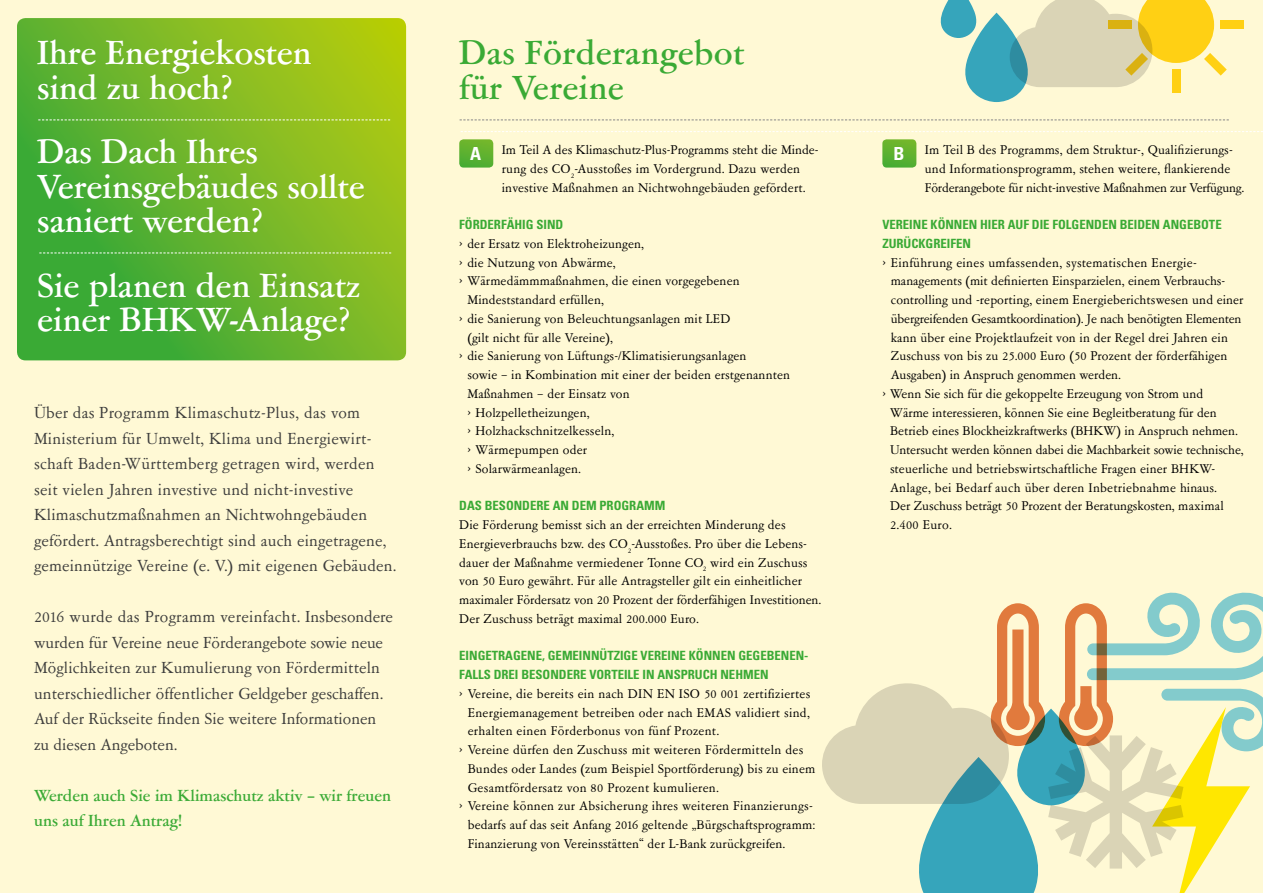
<style>
.page{position:relative;width:1263px;height:893px;background:#fff9d5}
.page>*{position:absolute;margin:0;border:0;box-sizing:border-box;transform-origin:0 0}
.t1{font:500 37.5px/34.5px "Garamont Amst SB";color:#fff}
.t2{font:500 37.5px/34.5px "Garamont Amst SB";letter-spacing:.01em;color:#3aaa35}
.t3{font:18px/25.5px "Garamont Amst SB";letter-spacing:.01em;color:#3c3c3b}
.t4{font:500 18px/25.5px "Garamont Amst SB";color:#3aaa35}
.t5{font:700 condensed 18px "Univers";color:#fff}
.t6{font:14.25px/18.8px "Garamont Amst SB";letter-spacing:.01em;color:#000}
.t7{font:14.25px "Garamont Amst SB";letter-spacing:-.01em;color:#000}
.t8{font:700 condensed 12.75px/18.8px "Univers";color:#3aaa35}
.s1{font-size:17.25px}
</style>
<div class="page">
<svg style="left:459px;top:139px;width:34px;height:29px"></svg>
<svg style="left:17px;top:18px;width:389px;height:342px;background:#6eb629"></svg>
<svg style="left:38px;top:120px;width:352px;height:1px"></svg>
<svg style="left:39px;top:253px;width:352px;height:1px"></svg>
<svg style="left:460px;top:120px;width:769px;height:1px"></svg>
<svg style="left:461px;top:131px;width:802px;height:1px"></svg>
<svg style="left:882px;top:139px;width:34px;height:29px"></svg>
<svg style="left:822px;top:592px;width:441px;height:301px"></svg>
<div style="left:1220px;top:21px;width:23px;height:8px;background:#ffd618"></div>
<svg style="left:940px;top:0;width:287px;height:102px"></svg>
<h1 class="t1" style="left:37px;top:37px;width:276px">Ihre Energiekosten sind zu hoch?</h1>
<h1 class="t1" style="left:37px;top:136px;width:329px">Das Dach Ihres<br>Vereinsgebäudes sollte saniert werden?</h1>
<h1 class="t1" style="left:37px;top:270px;width:325px">Sie planen den Einsatz einer BHKW-Anlage?</h1>
<p class="t3" style="left:34px;top:401px;width:364px">Über das Programm Klimaschutz-Plus, das vom Ministerium für Umwelt, Klima und Energiewirt&shy;schaft Baden-Württemberg getragen wird, werden seit vielen Jahren investive und nicht-investive Klimaschutzmaßnahmen an Nichtwohngebäuden gefördert. Antragsberechtigt sind auch eingetragene, gemeinnützige Vereine (e. V.) mit eigenen Gebäuden.</p>
<p class="t3" style="left:34px;top:605px;width:361px">2016 wurde das Programm vereinfacht. Insbesondere wurden für Vereine neue Förderangebote sowie neue Möglichkeiten zur Kumulierung von Fördermitteln unterschiedlicher öffentlicher Geldgeber geschaffen.<br>Auf der Rückseite finden Sie weitere Informationen zu diesen Angeboten.</p>
<p class="t4" style="left:34px;top:783px;width:359px">Werden auch Sie im Klimaschutz aktiv – wir freuen uns auf Ihren Antrag!</p>
<h1 class="t2" style="left:459px;top:37px;width:287px">Das Förderangebot für Vereine</h1>
<p class="t6" style="left:502px;top:141px;width:318px">Im Teil A des Klimaschutz-Plus-Programms steht die Minde&shy;rung des CO<sub>2</sub>-Ausstoßes im Vordergrund. Dazu werden investive Maßnahmen an Nichtwohngebäuden gefördert.</p>
<p class="t8" style="left:459px;top:215px;width:106px">FÖRDERFÄHIG SIND</p>
<p class="t6" style="left:459px;top:235px;width:186px"><span class="s1">›</span> der Ersatz von Elektroheizungen,</p>
<p class="t6" style="left:459px;top:254px;width:158px"><span class="s1">›</span> die Nutzung von Abwärme,</p>
<p class="t6" style="left:459px;top:272px;width:282px"><span class="s1">›</span> Wärmedämmmaßnahmen, die einen vorgegebenen</p>
<p class="t6" style="left:467px;top:291px;width:138px">Mindeststandard erfüllen,</p>
<p class="t6" style="left:459px;top:310px;width:273px"><span class="s1">›</span> die Sanierung von Beleuchtungsanlagen mit LED</p>
<p class="t6" style="left:467px;top:329px;width:147px">(gilt nicht für alle Vereine),</p>
<p class="t6" style="left:459px;top:347px;width:289px"><span class="s1">›</span> die Sanierung von Lüftungs-/Klimatisierungsanlagen</p>
<p class="t6" style="left:467px;top:366px;width:324px">sowie – in Kombination mit einer der beiden erstgenannten</p>
<p class="t6" style="left:467px;top:385px;width:164px">Maßnahmen – der Einsatz von</p>
<p class="t6" style="left:467px;top:404px;width:124px"><span class="s1">›</span> Holzpelletheizungen,</p>
<p class="t6" style="left:467px;top:422px;width:148px"><span class="s1">›</span> Holzhackschnitzelkesseln,</p>
<p class="t6" style="left:467px;top:441px;width:121px"><span class="s1">›</span> Wärmepumpen oder</p>
<p class="t6" style="left:467px;top:460px;width:115px"><span class="s1">›</span> Solarwärmeanlagen.</p>
<p class="t8" style="left:459px;top:496px;width:208px">DAS BESONDERE AN DEM PROGRAMM</p>
<p class="t6" style="left:459px;top:516px;width:363px">Die Förderung bemisst sich an der erreichten Minderung des Energieverbrauchs bzw. des CO<sub>2</sub>-Ausstoßes. Pro über die Lebens&shy;dauer der Maßnahme vermiedener Tonne CO<sub>2</sub> wird ein Zuschuss von 50 Euro gewährt. Für alle Antragsteller gilt ein einheitlicher maximaler Fördersatz von 20 Prozent der förderfähigen Investitionen.<br>Der Zuschuss beträgt maximal 200.000 Euro.</p>
<p class="t5" style="left:470px;top:143px;width:12px">A</p>
<p class="t8" style="left:459px;top:646px;width:351px">EINGETRAGENE, GEMEINNÜTZIGE VEREINE KÖNNEN GEGEBENEN-<br>FALLS DREI BESONDERE VORTEILE IN ANSPRUCH NEHMEN</p>
<p class="t6" style="left:459px;top:685px;width:353px"><span class="s1">›</span> Vereine, die bereits ein nach DIN EN ISO 50 001 zertifiziertes</p>
<p class="t6" style="left:468px;top:704px;width:344px">Energiemanagement betreiben oder nach EMAS validiert sind,</p>
<p class="t6" style="left:468px;top:722px;width:253px">erhalten einen Förderbonus von fünf Prozent.</p>
<p class="t6" style="left:459px;top:741px;width:346px"><span class="s1">›</span> Vereine dürfen den Zuschuss mit weiteren Fördermitteln des</p>
<p class="t6" style="left:468px;top:760px;width:349px">Bundes oder Landes (zum Beispiel Sportförderung) bis zu einem</p>
<p class="t6" style="left:468px;top:779px;width:253px">Gesamtfördersatz von 80 Prozent kumulieren.</p>
<p class="t6" style="left:459px;top:797px;width:354px"><span class="s1">›</span> Vereine können zur Absicherung ihres weiteren Finanzierungs-</p>
<p class="t6" style="left:468px;top:816px;width:349px">bedarfs auf das seit Anfang 2016 geltende „Bürgschaftsprogramm:</p>
<p class="t6" style="left:468px;top:835px;width:319px">Finanzierung von Vereinsstätten“ der L-Bank zurückgreifen.</p>
<p class="t6" style="left:925px;top:141px;width:321px">Im Teil B des Programms, dem Struktur-, Qualifizierungs&shy;und Informationsprogramm, stehen weitere, flankierende<br>Förderangebote für nicht-investive Maßnahmen zur Verfügung.</p>
<p class="t8" style="left:882px;top:215px;width:341px">VEREINE KÖNNEN HIER AUF DIE FOLGENDEN BEIDEN ANGEBOTE<br>ZURÜCKGREIFEN</p>
<p class="t6" style="left:882px;top:254px;width:315px"><span class="s1">›</span> Einführung eines umfassenden, systematischen Energie-</p>
<p class="t6" style="left:891px;top:272px;width:335px">managements (mit definierten Einsparzielen, einem Verbrauchs-</p>
<p class="t6" style="left:891px;top:291px;width:354px">controlling und -reporting, einem Energieberichtswesen und einer</p>
<p class="t7" style="left:891px;top:312px;width:352px">übergreifenden Gesamtkoordination). Je nach benötigten Elementen</p>
<p class="t6" style="left:891px;top:329px;width:339px">kann über eine Projektlaufzeit von in der Regel drei Jahren ein</p>
<p class="t6" style="left:891px;top:347px;width:338px">Zuschuss von bis zu 25.000 Euro (50 Prozent der förderfähigen</p>
<p class="t6" style="left:891px;top:366px;width:232px">Ausgaben) in Anspruch genommen werden.</p>
<p class="t6" style="left:882px;top:385px;width:322px"><span class="s1">›</span> Wenn Sie sich für die gekoppelte Erzeugung von Strom und</p>
<p class="t6" style="left:890px;top:404px;width:328px">Wärme interessieren, können Sie eine Begleitberatung für den</p>
<p class="t6" style="left:890px;top:422px;width:349px">Betrieb eines Blockheizkraftwerks (BHKW) in Anspruch nehmen.</p>
<p class="t6" style="left:890px;top:441px;width:355px">Untersucht werden können dabei die Machbarkeit sowie technische,</p>
<p class="t6" style="left:890px;top:460px;width:327px">steuerliche und betriebswirtschaftliche Fragen einer BHKW-</p>
<p class="t6" style="left:890px;top:479px;width:328px">Anlage, bei Bedarf auch über deren Inbetriebnahme hinaus.</p>
<p class="t6" style="left:890px;top:497px;width:335px">Der Zuschuss beträgt 50 Prozent der Beratungskosten, maximal</p>
<p class="t6" style="left:890px;top:516px;width:63px">2.400 Euro.</p>
<p class="t5" style="left:893px;top:143px;width:12px">B</p>
</div>
